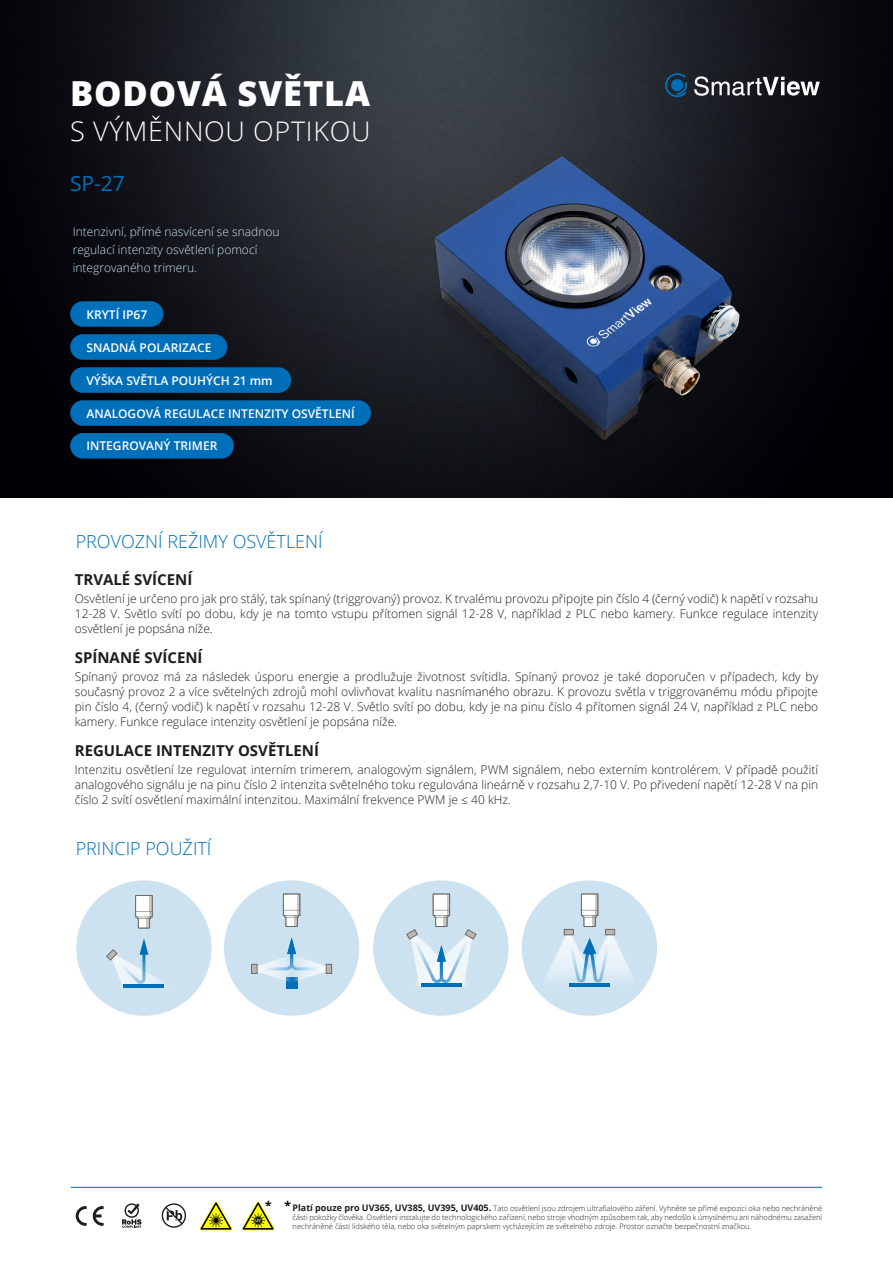
<style>
.page{position:relative;width:893px;height:1263px;background:#fff}
.page>*{position:absolute;margin:0;border:0;box-sizing:border-box;transform-origin:0 0}
.t1{font:800 34.5px "Open Sans";letter-spacing:.025em;color:#fff}
.t2{font:300 27px "Open Sans";letter-spacing:.025em;color:#fff}
.t3{font:21px "Open Sans";color:#006fb9}
.t4{font:300 18px "Open Sans";color:#006fb9}
.t5{font:700 15px "Open Sans";color:#1d1d1b}
.t6{font:300 12px/15px "Open Sans";color:#1d1d1b;text-align:justify}
.t7{font:600 12px "Open Sans";color:#fff}
.t8{font:300 12px/18px "Open Sans";color:#cce2f1}
.t9{font:700 12px "Open Sans";color:#000}
.t10{font:300 7.5px/9px "Open Sans";color:#1d1d1b;text-align:justify}
.s1{font-weight:700;font-size:9px}
</style>
<div class="page">
<img style="left:0;top:0;width:893px;height:497px">
<img style="left:280px;top:83px;width:613px;height:415px">
<svg style="left:694px;top:76px;width:126px;height:20px"></svg>
<svg style="left:665px;top:73px;width:22px;height:24px"></svg>
<hr style="left:71px;top:1187px;width:751px;height:1px;background:#006fb9">
<div style="left:70px;top:334px;width:157px;height:26px;background:#006fb9;border-radius:13px"></div>
<div style="left:70px;top:400px;width:301px;height:26px;background:#006fb9;border-radius:13px"></div>
<div style="left:70px;top:367px;width:221px;height:26px;background:#006fb9;border-radius:13px"></div>
<div style="left:70px;top:301px;width:93px;height:26px;background:#006fb9;border-radius:13px"></div>
<div style="left:70px;top:433px;width:164px;height:26px;background:#006fb9;border-radius:13px"></div>
<svg style="left:200px;top:1201px;width:32px;height:29px"></svg>
<svg style="left:76px;top:1206px;width:11px;height:20px"></svg>
<svg style="left:93px;top:1206px;width:11px;height:20px"></svg>
<svg style="left:242px;top:1201px;width:32px;height:29px"></svg>
<svg style="left:122px;top:1203px;width:20px;height:25px"></svg>
<svg style="left:162px;top:1203px;width:24px;height:25px"></svg>
<div style="left:76px;top:880px;width:136px;height:136px;background:#cce2f1;border-radius:50%"></div>
<svg style="left:135px;top:895px;width:18px;height:33px"></svg>
<svg style="left:106px;top:938px;width:60px;height:49px"></svg>
<div style="left:522px;top:880px;width:135px;height:136px;background:#cce2f1;border-radius:50%"></div>
<svg style="left:541px;top:893px;width:97px;height:94px"></svg>
<div style="left:224px;top:880px;width:135px;height:136px;background:#cce2f1;border-radius:50%"></div>
<div style="left:286px;top:977px;width:12px;height:12px;background:#006fb9"></div>
<svg style="left:283px;top:893px;width:17px;height:34px"></svg>
<svg style="left:251px;top:937px;width:81px;height:46px"></svg>
<div style="left:373px;top:880px;width:135px;height:136px;background:#cce2f1;border-radius:50%"></div>
<svg style="left:406px;top:893px;width:71px;height:93px"></svg>
<h1 class="t1" style="left:70px;top:68px;width:302px">BODOVÁ SVĚTLA</h1>
<h2 class="t2" style="left:70px;top:113px;width:302px">S VÝMĚNNOU OPTIKOU</h2>
<h3 class="t3" style="left:70px;top:169px;width:56px">SP-27</h3>
<p class="t8" style="left:73px;top:223px;width:208px">Intenzivní, přímé nasvícení se snadnou regulací intenzity osvětlení pomocí integrovaného trimeru.</p>
<p class="t7" style="left:86px;top:306px;width:62px">KRYTÍ IP67</p>
<p class="t7" style="left:86px;top:339px;width:126px">SNADNÁ POLARIZACE</p>
<p class="t7" style="left:86px;top:372px;width:188px">VÝŠKA SVĚTLA POUHÝCH 21 mm</p>
<p class="t7" style="left:86px;top:405px;width:270px">ANALOGOVÁ REGULACE INTENZITY OSVĚTLENÍ</p>
<p class="t7" style="left:86px;top:438px;width:132px">INTEGROVANÝ TRIMER</p>
<h3 class="t4" style="left:76px;top:529px;width:248px">PROVOZNÍ REŽIMY OSVĚTLENÍ</h3>
<p class="t5" style="left:75px;top:569px;width:119px">TRVALÉ SVÍCENÍ</p>
<p class="t6" style="left:75px;top:591px;width:745px">Osvětlení je určeno pro jak pro stálý, tak spínaný (triggrovaný) provoz. K trvalému provozu připojte pin číslo 4 (černý vodič) k napětí v rozsahu 12-28 V. Světlo svítí po dobu, kdy je na tomto vstupu přítomen signál 12-28 V, například z PLC nebo kamery. Funkce regulace intenzity osvětlení je popsána níže.</p>
<p class="t5" style="left:75px;top:647px;width:129px">SPÍNANÉ SVÍCENÍ</p>
<p class="t6" style="left:75px;top:669px;width:745px">Spínaný provoz má za následek úsporu energie a prodlužuje životnost svítidla. Spínaný provoz je také doporučen v případech, kdy by současný provoz 2 a více světelných zdrojů mohl ovlivňovat kvalitu nasnímaného obrazu. K provozu světla v triggrovanému módu připojte pin číslo 4, (černý vodič) k napětí v rozsahu 12-28 V. Světlo svítí po dobu, kdy je na pinu číslo 4 přítomen signál 24 V, například z PLC nebo kamery. Funkce regulace intenzity osvětlení je popsána níže.</p>
<p class="t5" style="left:75px;top:740px;width:246px">REGULACE INTENZITY OSVĚTLENÍ</p>
<p class="t6" style="left:75px;top:762px;width:745px">Intenzitu osvětlení lze regulovat interním trimerem, analogovým signálem, PWM signálem, nebo externím kontrolérem. V případě použití analogového signálu je na pinu číslo 2 intenzita světelného toku regulována lineárně v rozsahu 2,7-10 V. Po přivedení napětí 12-28 V na pin číslo 2 svítí osvětlení maximální intenzitou. Maximální frekvence PWM je ≤ 40 kHz.</p>
<h3 class="t4" style="left:76px;top:836px;width:137px">PRINCIP POUŽITÍ</h3>
<p class="t9" style="left:265px;top:1197px;width:27px">* *</p>
<p class="t10" style="left:293px;top:1203px;width:531px"><span class="s1">Platí pouze pro UV365, UV385, UV395, UV405.</span> Tato osvětlení jsou zdrojem ultrafialového záření. Vyhněte se přímé expozici oka nebo nechráněné části pokožky člověka. Osvětlení instalujte do technologického zařízení, nebo stroje vhodným způsobem tak, aby nedošlo k úmyslnému ani náhodnému zasažení nechráněné části lidského těla, nebo oka světelným paprskem vycházejícím ze světelného zdroje. Prostor označte bezpečnostní značkou.</p>
</div>
